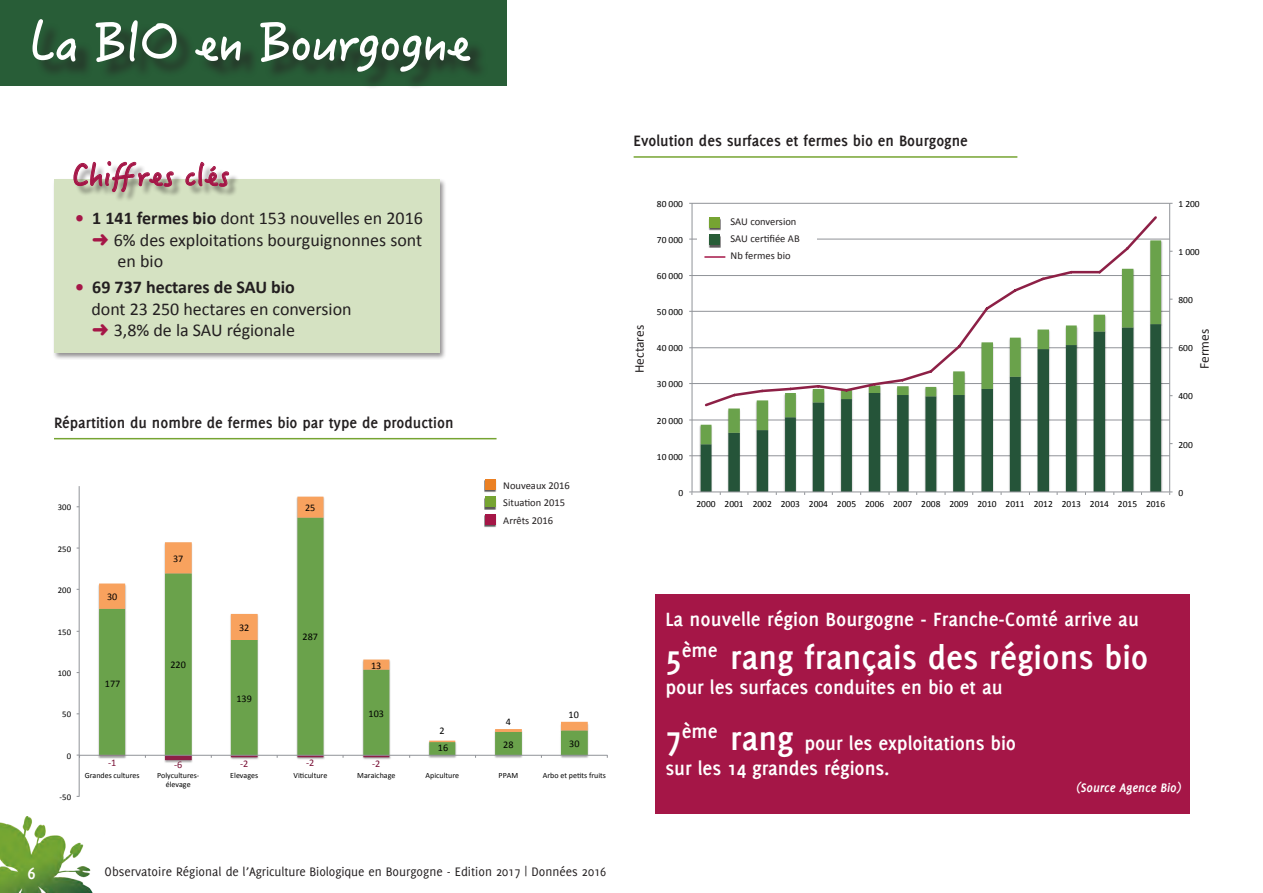
<style>
.page{position:relative;width:1263px;height:893px;background:#fff}
.page>*{position:absolute;margin:0;border:0;box-sizing:border-box;transform-origin:0 0}
.t1{font:54px "Hanzi Pen SC W5";letter-spacing:-.03em;color:#fff}
.t2{font:700 36px "Delicious";color:#fff}
.t3{font:30px "Hanzi Pen SC W5";color:#a51647}
.t4{font:700 21px/31.2px "Delicious";letter-spacing:-.005em;color:#fff}
.t5{font:18px/21.6px "Calibri";color:#231f20}
.t6{font:700 18px "Delicious";color:#fff}
.t7{font:700 16.5px "Delicious";color:#231f20}
.t8{font:13.5px "Delicious";color:#231f20}
.t9{font:italic 700 13.5px "Delicious";letter-spacing:-.005em;color:#fff}
.t10{font:13.5px "Calibri";color:#231f20}
.t11{font:10.5px/17.7px "Calibri";color:#231f20}
.t12{font:10.2px "Calibri";color:#000}
.t13{font:10.2px "Calibri";color:#791035}
.t14{font:9.45px "Calibri";color:#000}
.t15{font:8.7px "Calibri";color:#000}
.t16{font:7.95px/9.4px "Calibri";color:#000;text-align:center}
.s1{font-style:inherit}
.s2{font-weight:700;color:#a51647}
.s3{font-weight:700}
.s4{color:#a51647}
.s5{font-size:36px}
</style>
<div class="page">
<img style="left:0;top:816px;width:93px;height:77px">
<div style="left:0;top:0;width:506px;height:86px;background:#285d37"></div>
<div style="left:35px;top:21px;width:454px;height:68px;background:#231f20;opacity:.75"></div>
<div style="left:655px;top:594px;width:535px;height:219px;background:#a51647"></div>
<div style="left:52px;top:178px;width:395px;height:182px;background:#231f20;opacity:.5"></div>
<div style="left:54px;top:179px;width:385px;height:174px;background:#d5e2c2"></div>
<div style="left:75px;top:163px;width:164px;height:39px;background:#231f20;opacity:.5"></div>
<svg style="left:74px;top:161px;width:100px;height:31px"></svg>
<svg style="left:185px;top:162px;width:44px;height:25px"></svg>
<svg style="left:42px;top:486px;width:566px;height:331px"></svg>
<div style="left:477px;top:474px;width:105px;height:60px;background:#fff"></div>
<div style="left:484px;top:480px;width:12px;height:12px;background:#231f20;opacity:.75"></div>
<div style="left:485px;top:479px;width:10px;height:10px;background:#eb8023"></div>
<div style="left:484px;top:515px;width:12px;height:12px;background:#5e5b5c"></div>
<div style="left:485px;top:514px;width:10px;height:11px;background:#a51647"></div>
<div style="left:484px;top:498px;width:12px;height:12px;background:#5e5b5c"></div>
<div style="left:485px;top:496px;width:10px;height:11px;background:#76a432"></div>
<hr style="left:54px;top:438px;width:442px;height:1px;background:#76a432">
<hr style="left:692px;top:455px;width:478px;height:1px;background:#909398">
<hr style="left:692px;top:420px;width:478px;height:1px;background:#909398">
<hr style="left:692px;top:383px;width:478px;height:1px;background:#909398">
<hr style="left:692px;top:347px;width:478px;height:1px;background:#909398">
<hr style="left:692px;top:311px;width:478px;height:1px;background:#909398">
<hr style="left:692px;top:275px;width:478px;height:1px;background:#909398">
<hr style="left:692px;top:239px;width:478px;height:1px;background:#909398">
<hr style="left:692px;top:203px;width:478px;height:1px;background:#909398">
<svg style="left:701px;top:444px;width:460px;height:48px"></svg>
<svg style="left:701px;top:240px;width:460px;height:204px"></svg>
<hr style="left:1169px;top:203px;width:1px;height:289px;background:#909398">
<hr style="left:692px;top:203px;width:1px;height:289px;background:#909398">
<hr style="left:692px;top:492px;width:478px;height:1px;background:#909398">
<svg style="left:703px;top:216px;width:456px;height:192px"></svg>
<hr style="left:634px;top:156px;width:383px;height:2px;background:#76a432">
<div style="left:697px;top:212px;width:119px;height:53px;background:#fff"></div>
<hr style="left:704px;top:256px;width:21px;height:2px;background:#a51647">
<div style="left:709px;top:218px;width:12px;height:13px;background:#231f20;opacity:.75"></div>
<div style="left:710px;top:217px;width:10px;height:11px;background:#76a432"></div>
<div style="left:709px;top:236px;width:12px;height:12px;background:#5e5b5c"></div>
<div style="left:710px;top:235px;width:10px;height:10px;background:#285d37"></div>
<h1 class="t1" style="left:30px;top:8px;width:443px">La <span class="s1">BIO</span> en Bourgogne</h1>
<h3 class="t3" style="left:72px;top:156px;width:159px">Chiffres clés</h3>
<p class="t5" style="left:75px;top:207px;width:349px"><span class="s2">•</span> <span class="s3">1 141 fermes bio</span> dont 153 nouvelles en 2016</p>
<p class="t5" style="left:92px;top:229px;width:332px"><span class="s4">➜</span> 6% des exploitations bourguignonnes sont</p>
<p class="t5" style="left:118px;top:250px;width:47px">en bio</p>
<p class="t5" style="left:91px;top:276px;width:262px;text-indent:-16px"><span class="s2">•</span> <span class="s3">69 737 hectares de SAU bio<br></span>dont 23 250 hectares en conversion <span class="s4">➜</span> 3,8% de la SAU régionale</p>
<p class="t7" style="left:54px;top:413px;width:401px">Répartition du nombre de fermes bio par type de production</p>
<p class="t15" style="left:58px;top:502px;width:15px">300</p>
<p class="t15" style="left:58px;top:543px;width:15px">250</p>
<p class="t15" style="left:58px;top:585px;width:15px">200</p>
<p class="t15" style="left:58px;top:626px;width:15px">150</p>
<p class="t15" style="left:58px;top:667px;width:15px">100</p>
<p class="t15" style="left:62px;top:709px;width:10px">50</p>
<p class="t12" style="left:107px;top:590px;width:12px">30</p>
<p class="t12" style="left:105px;top:677px;width:17px">177</p>
<p class="t12" style="left:173px;top:552px;width:12px">37</p>
<p class="t12" style="left:170px;top:658px;width:17px">220</p>
<p class="t12" style="left:239px;top:621px;width:12px">32</p>
<p class="t12" style="left:236px;top:692px;width:17px">139</p>
<p class="t12" style="left:305px;top:501px;width:12px">25</p>
<p class="t12" style="left:303px;top:631px;width:17px">287</p>
<p class="t12" style="left:371px;top:659px;width:12px">13</p>
<p class="t12" style="left:369px;top:707px;width:17px">103</p>
<p class="t12" style="left:439px;top:724px;width:7px">2</p>
<p class="t11" style="left:503px;top:476px;width:68px">Nouveaux 2016<br>Situation 2015<br>Arrêts 2016</p>
<p class="t12" style="left:506px;top:715px;width:7px">4</p>
<p class="t12" style="left:569px;top:708px;width:12px">10</p>
<p class="t15" style="left:67px;top:750px;width:6px">0</p>
<p class="t15" style="left:60px;top:792px;width:13px">-50</p>
<p class="t13" style="left:108px;top:756px;width:10px">-1</p>
<p class="t13" style="left:174px;top:758px;width:10px">-6</p>
<p class="t13" style="left:240px;top:757px;width:10px">-2</p>
<p class="t13" style="left:306px;top:756px;width:10px">-2</p>
<p class="t13" style="left:372px;top:757px;width:10px">-2</p>
<p class="t12" style="left:438px;top:741px;width:12px">16</p>
<p class="t12" style="left:503px;top:738px;width:12px">28</p>
<p class="t12" style="left:569px;top:737px;width:12px">30</p>
<p class="t16" style="left:85px;top:771px;width:56px">Grandes cultures</p>
<p class="t16" style="left:157px;top:771px;width:44px">Polycultures&shy;élevage</p>
<p class="t16" style="left:230px;top:771px;width:29px">Elevages</p>
<p class="t16" style="left:294px;top:771px;width:35px">ViAculture</p>
<p class="t16" style="left:357px;top:771px;width:40px">Maraichage</p>
<p class="t16" style="left:426px;top:771px;width:35px">Apiculture</p>
<p class="t16" style="left:499px;top:771px;width:21px">PPAM</p>
<p class="t16" style="left:543px;top:771px;width:65px">Arbo et peAts fruits</p>
<p class="t6" style="left:28px;top:863px;width:10px">6</p>
<p class="t8" style="left:105px;top:864px;width:503px">Observatoire Régional de l’Agriculture Biologique en Bourgogne - Edition 2017 | Données 2016</p>
<p class="t7" style="left:634px;top:131px;width:336px">Evolution des surfaces et fermes bio en Bourgogne</p>
<p class="t14" style="left:657px;top:198px;width:28px">80 000</p>
<p class="t14" style="left:657px;top:234px;width:28px">70 000</p>
<p class="t14" style="left:657px;top:270px;width:28px">60 000</p>
<p class="t14" style="left:657px;top:306px;width:28px">50 000</p>
<p class="t11" style="left:730px;top:213px;width:71px;line-height:16.8px">SAU conversion<br>SAU certifiée AB<br>Nb fermes bio</p>
<p class="t14" style="left:1178px;top:198px;width:23px">1 200</p>
<p class="t14" style="left:1178px;top:246px;width:23px">1 000</p>
<p class="t14" style="left:1178px;top:294px;width:16px">800</p>
<p class="t10" style="left:631px;top:373px;width:50px;rotate:-90deg">Hectares</p>
<p class="t10" style="left:1196px;top:369px;width:42px;rotate:-90deg">Fermes</p>
<p class="t14" style="left:1178px;top:342px;width:16px">600</p>
<p class="t14" style="left:657px;top:342px;width:28px">40 000</p>
<p class="t14" style="left:657px;top:378px;width:28px">30 000</p>
<p class="t14" style="left:657px;top:414px;width:28px">20 000</p>
<p class="t14" style="left:657px;top:450px;width:28px">10 000</p>
<p class="t14" style="left:678px;top:487px;width:6px">0</p>
<p class="t14" style="left:1178px;top:390px;width:16px">400</p>
<p class="t14" style="left:1178px;top:438px;width:16px">200</p>
<p class="t14" style="left:696px;top:498px;width:470px">2000 2001 2002 2003 2004 2005 2006 2007 2008 2009 2010 2011 2012 2013 2014 2015 2016</p>
<p class="t14" style="left:1178px;top:487px;width:6px">0</p>
<p class="t4" style="left:665px;top:603px;width:475px">La nouvelle région Bourgogne - Franche-Comté arrive au<br><span class="s5">5</span>ème</p>
<h2 class="t2" style="left:730px;top:637px;width:420px">rang français des régions bio</h2>
<p class="t4" style="left:665px;top:665px;width:339px;line-height:44px">pour les surfaces conduites en bio et au<br><span class="s5">7</span>ème</p>
<p class="t4" style="left:665px;top:730px;width:352px;line-height:25.2px;text-indent:65px"><span class="s5">rang</span> pour les exploitations bio sur les 14 grandes régions.</p>
<p class="t9" style="left:1076px;top:780px;width:107px">(Source Agence Bio)</p>
</div>
